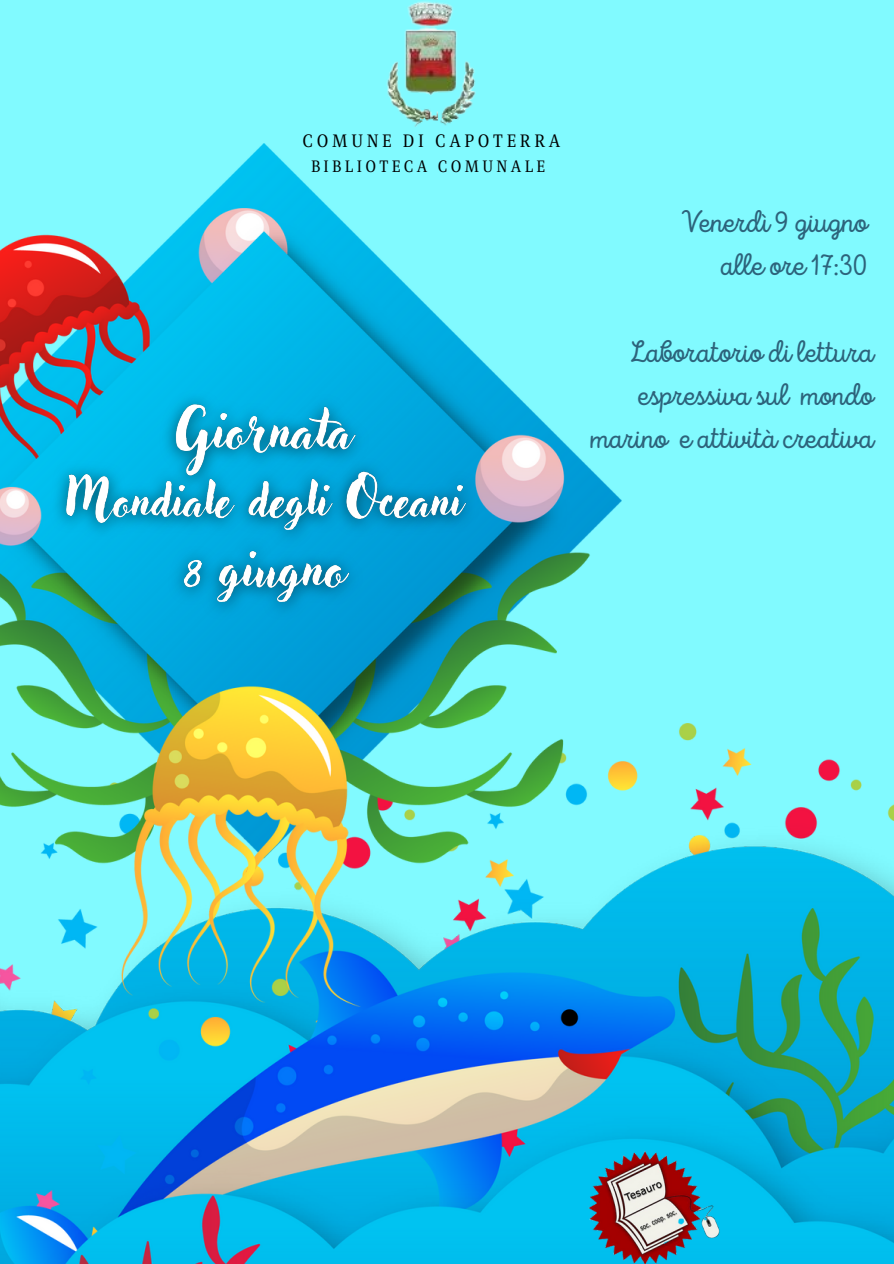
<style>
.page{position:relative;width:894px;height:1264px;background:#fff}
.page>*{position:absolute;margin:0;border:0;box-sizing:border-box;transform-origin:0 0}
.t1{font:31.05px/43.2px "Intro Script";color:#2d637b;text-align:right}
.t2{font:18.45px "Singel";letter-spacing:.2em;color:#000}
.t3{font:16.95px "Singel";letter-spacing:.2em;color:#000}
</style>
<div class="page">
<div style="left:0;top:0;width:893px;height:1263px;background:#81faff"></div>
<img style="left:0;top:723px;width:893px;height:540px">
<img style="left:0;top:143px;width:621px;height:863px">
<img style="left:43px;top:382px;width:446px;height:245px">
<img style="left:387px;top:1px;width:89px;height:126px">
<img style="left:588px;top:1151px;width:134px;height:112px">
<p class="t2" style="left:302px;top:129px;width:259px">COMUNE DI CAPOTERRA</p>
<p class="t3" style="left:311px;top:156px;width:236px">BIBLIOTECA COMUNALE</p>
<p class="t1" style="left:681px;top:203px;width:187px">Venerdì 9 giugno</p>
<p class="t1" style="left:719px;top:246px;width:148px">alle ore 17:30</p>
<p class="t1" style="left:628px;top:333px;width:245px">Laboratorio di lettura</p>
<p class="t1" style="left:589px;top:376px;width:285px">espressiva sul mondo marino e attività creativa</p>
</div>
